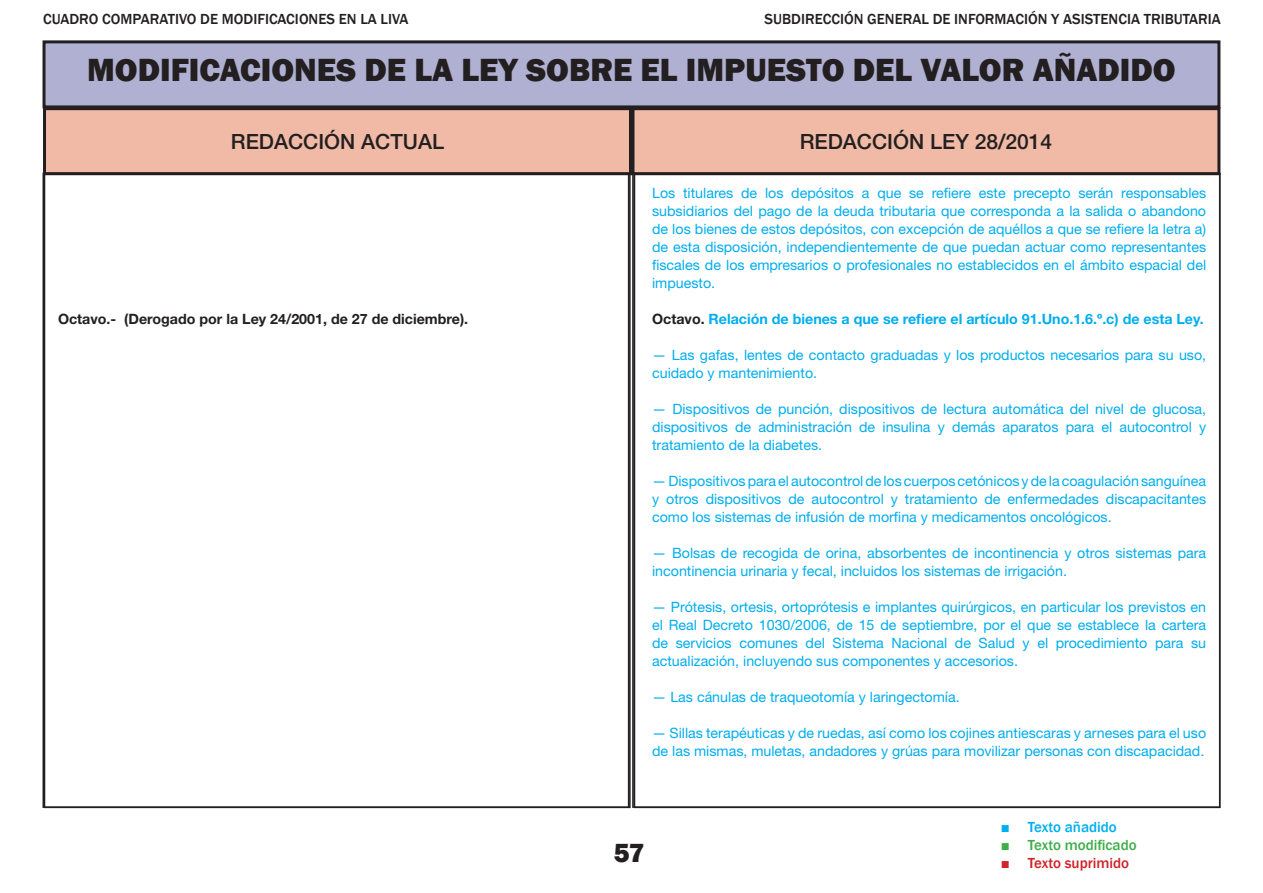
<style>
.page{position:relative;width:1263px;height:893px;background:#fff}
.page>*{position:absolute;margin:0;border:0;box-sizing:border-box;transform-origin:0 0}
.t1{font:800 33px "Franklin Gothic";color:#231f20}
.t2{font:800 27px "Franklin Gothic";color:#231f20}
.t3{font:500 21px "Helvetica Neue LT Std";color:#231f20}
.t4{font:500 15px "Franklin Gothic";color:#231f20}
.t5{font:500 15px "Franklin Gothic";color:#40ae49}
.t6{font:500 15px "Franklin Gothic";color:#d1232a}
.t7{font:500 15px "Franklin Gothic";color:#00aeef}
.Cuerpo_de_texto_Ley{font:14.25px/18px "Helvetica Neue LT Std";color:#00aeef;text-align:justify}
.Artículo_Indice{font:700 14.25px "Helvetica Neue LT Std";color:#00aeef}
.Artículo_Indice-2{font:700 14.25px "Helvetica Neue LT Std";color:#231f20}
.s1{color:#231f20}
.s2{font-family:"Times New Roman";font-weight:700}
</style>
<div class="page">
<div style="left:44px;top:42px;width:1175px;height:65px;background:#afb0d2"></div>
<div style="left:43px;top:40px;width:1177px;height:68px;border:3px solid #231f20"></div>
<div style="left:633px;top:109px;width:586px;height:65px;background:#f0baa6"></div>
<div style="left:631px;top:107px;width:589px;height:68px;border:3px solid #231f20"></div>
<div style="left:45px;top:109px;width:585px;height:65px;background:#f0baa6"></div>
<div style="left:43px;top:107px;width:589px;height:68px;border:3px solid #231f20"></div>
<hr style="left:632px;top:173px;width:2px;height:635px;background:#231f20">
<p class="t4" style="left:43px;top:10px;width:367px">CUADRO COMPARATIVO DE MODIFICACIONES EN LA LIVA</p>
<p class="t4" style="left:764px;top:10px;width:458px">SUBDIRECCIÓN GENERAL DE INFORMACIÓN Y ASISTENCIA TRIBUTARIA</p>
<h1 class="t1" style="left:87px;top:49px;width:1090px">MODIFICACIONES DE LA LEY SOBRE EL IMPUESTO DEL VALOR AÑADIDO</h1>
<h3 class="t3" style="left:231px;top:129px;width:215px">REDACCIÓN ACTUAL</h3>
<h3 class="t3" style="left:800px;top:129px;width:254px">REDACCIÓN LEY 28/2014</h3>
<p class="Cuerpo_de_texto_Ley" style="left:652px;top:184px;width:556px">Los titulares de los depósitos a que se refiere este precepto serán responsables subsidiarios del pago de la deuda tributaria que corresponda a la salida o abandono de los bienes de estos depósitos, con excepción de aquéllos a que se refiere la letra a) de esta disposición, independientemente de que puedan actuar como representantes fiscales de los empresarios o profesionales no establecidos en el ámbito espacial del impuesto.</p>
<p class="Artículo_Indice" style="left:652px;top:310px;width:553px"><span class="s1">Octavo.</span> Relación de bienes a que se refiere el artículo 91.Uno.1.6.º.c) de esta Ley.</p>
<p class="Cuerpo_de_texto_Ley" style="left:652px;top:346px;width:556px">— Las gafas, lentes de contacto graduadas y los productos necesarios para su uso, cuidado y mantenimiento.</p>
<p class="Cuerpo_de_texto_Ley" style="left:652px;top:400px;width:556px">— Dispositivos de punción, dispositivos de lectura automática del nivel de glucosa, dispositivos de administración de insulina y demás aparatos para el autocontrol y tratamiento de la diabetes.</p>
<p class="Cuerpo_de_texto_Ley" style="left:652px;top:472px;width:556px">— Dispositivos para el autocontrol de los cuerpos cetónicos y de la coagulación sanguínea y otros dispositivos de autocontrol y tratamiento de enfermedades discapacitantes como los sistemas de infusión de morfina y medicamentos oncológicos.</p>
<p class="Cuerpo_de_texto_Ley" style="left:652px;top:544px;width:555px">— Bolsas de recogida de orina, absorbentes de incontinencia y otros sistemas para incontinencia urinaria y fecal, incluidos los sistemas de irrigación.</p>
<p class="Cuerpo_de_texto_Ley" style="left:652px;top:598px;width:556px">— Prótesis, ortesis, ortoprótesis e implantes quirúrgicos, en particular los previstos en el Real Decreto 1030/2006, de 15 de septiembre, por el que se establece la cartera de servicios comunes del Sistema Nacional de Salud y el procedimiento para su actualización, incluyendo sus componentes y accesorios.</p>
<p class="Cuerpo_de_texto_Ley" style="left:652px;top:688px;width:309px">— Las cánulas de traqueotomía y laringectomía.</p>
<p class="Cuerpo_de_texto_Ley" style="left:652px;top:724px;width:556px">— Sillas terapéuticas y de ruedas, así como los cojines antiescaras y arneses para el uso de las mismas, muletas, andadores y grúas para movilizar personas con discapacidad.</p>
<p class="Artículo_Indice-2" style="left:58px;top:310px;width:412px">Octavo.- (Derogado por la Ley 24/2001, de 27 de diciembre).</p>
<h2 class="t2" style="left:614px;top:835px;width:32px">57</h2>
<p class="t7" style="left:1001px;top:817px;width:118px"><span class="s2">■</span> Texto añadido</p>
<p class="t5" style="left:1001px;top:835px;width:137px"><span class="s2">■</span> Texto modificado</p>
<p class="t6" style="left:1001px;top:853px;width:130px"><span class="s2">■</span> Texto suprimido</p>
</div>
